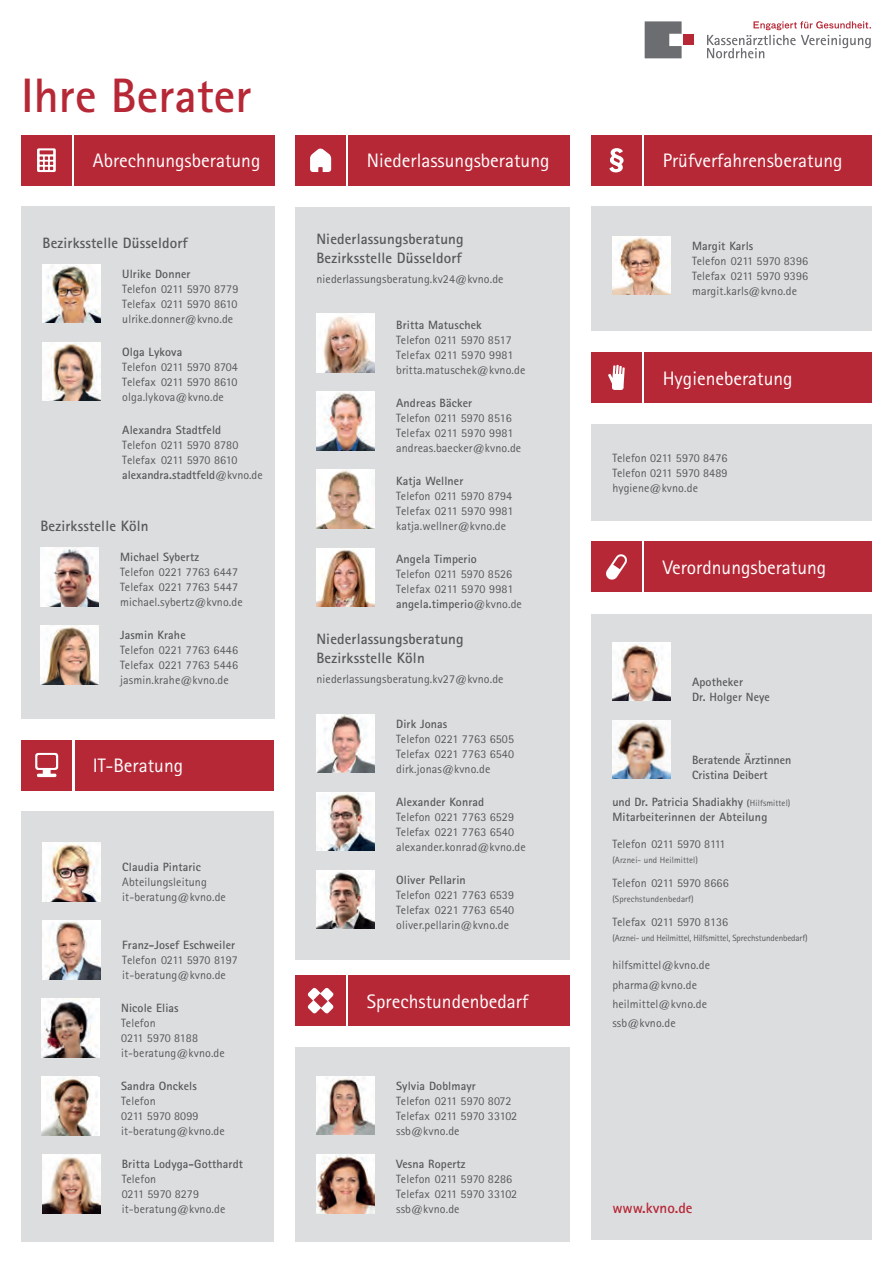
<style>
.page{position:relative;width:893px;height:1263px;background:#fff}
.page>*{position:absolute;margin:0;border:0;box-sizing:border-box;transform-origin:0 0}
.t1{font:700 48.45px "Rotis Sans Serif";color:#b72837}
.t2{font:19.5px "Rotis Sans Serif";color:#fff}
.t3{font:700 15px/19.5px "Rotis Sans Serif";letter-spacing:.01em;color:#57585a}
.t4{font:700 15px "Rotis Sans Serif";color:#b72837}
.t5{font:12px/15px "Rotis Sans Serif";letter-spacing:.01em;color:#57585a}
.t6{font:700 12px/15px "Rotis Sans Serif";letter-spacing:.01em;color:#57585a}
.t7{font:12px "Rotis Sans Serif";letter-spacing:-.01em;color:#57585a}
.t8{font:9px "Rotis Sans Serif";letter-spacing:-.01em;color:#57585a}
.t9{font:9px "Rotis Sans Serif";letter-spacing:.01em;color:#57585a}
.s1{font-weight:700}
.s2{font-size:9px}
.s3{font-weight:400;font-size:9px}
</style>
<div class="page">
<div style="left:591px;top:614px;width:281px;height:625px;background:#dcdddf"></div>
<div style="left:645px;top:541px;width:227px;height:51px;background:#b72837"></div>
<div style="left:591px;top:541px;width:51px;height:51px;background:#b72837"></div>
<svg style="left:606px;top:554px;width:21px;height:26px"></svg>
<img style="left:612px;top:720px;width:59px;height:59px">
<img style="left:612px;top:642px;width:59px;height:59px">
<svg style="left:645px;top:21px;width:37px;height:37px"></svg>
<div style="left:683px;top:35px;width:11px;height:10px;background:#b72837"></div>
<svg style="left:707px;top:21px;width:164px;height:37px"></svg>
<div style="left:75px;top:135px;width:200px;height:51px;background:#b72837"></div>
<div style="left:21px;top:135px;width:51px;height:51px;background:#b72837"></div>
<svg style="left:37px;top:148px;width:19px;height:24px"></svg>
<div style="left:349px;top:135px;width:221px;height:51px;background:#b72837"></div>
<div style="left:295px;top:135px;width:51px;height:51px;background:#b72837"></div>
<svg style="left:310px;top:148px;width:21px;height:24px"></svg>
<div style="left:21px;top:812px;width:252px;height:430px;background:#dcdddf"></div>
<div style="left:21px;top:207px;width:254px;height:512px;background:#dcdddf"></div>
<img style="left:43px;top:264px;width:58px;height:58px">
<img style="left:43px;top:342px;width:58px;height:58px">
<img style="left:40px;top:626px;width:59px;height:58px">
<img style="left:40px;top:548px;width:59px;height:58px">
<div style="left:75px;top:740px;width:198px;height:51px;background:#b72837"></div>
<div style="left:21px;top:740px;width:51px;height:51px;background:#b72837"></div>
<svg style="left:35px;top:753px;width:23px;height:24px"></svg>
<img style="left:43px;top:843px;width:58px;height:58px">
<img style="left:43px;top:921px;width:58px;height:58px">
<img style="left:41px;top:999px;width:59px;height:58px">
<div style="left:41px;top:1077px;width:59px;height:58px;background:#fff"></div>
<img style="left:41px;top:1077px;width:56px;height:58px">
<div style="left:295px;top:207px;width:275px;height:753px;background:#dcdddf"></div>
<img style="left:316px;top:792px;width:59px;height:59px">
<img style="left:316px;top:870px;width:59px;height:59px">
<img style="left:316px;top:714px;width:59px;height:59px">
<div style="left:295px;top:1047px;width:275px;height:195px;background:#dcdddf"></div>
<img style="left:316px;top:1076px;width:59px;height:59px">
<img style="left:316px;top:1155px;width:59px;height:58px">
<div style="left:349px;top:975px;width:221px;height:51px;background:#b72837"></div>
<div style="left:295px;top:975px;width:51px;height:51px;background:#b72837"></div>
<svg style="left:307px;top:987px;width:27px;height:27px"></svg>
<img style="left:42px;top:1155px;width:58px;height:58px">
<img style="left:316px;top:314px;width:59px;height:58px">
<img style="left:316px;top:392px;width:59px;height:58px">
<img style="left:316px;top:470px;width:59px;height:58px">
<img style="left:316px;top:548px;width:59px;height:59px">
<div style="left:591px;top:135px;width:51px;height:51px;background:#b72837"></div>
<svg style="left:609px;top:148px;width:15px;height:25px"></svg>
<div style="left:645px;top:135px;width:227px;height:51px;background:#b72837"></div>
<div style="left:591px;top:207px;width:281px;height:124px;background:#dcdddf"></div>
<div style="left:591px;top:424px;width:281px;height:96px;background:#dcdddf"></div>
<div style="left:645px;top:352px;width:227px;height:51px;background:#b72837"></div>
<div style="left:591px;top:352px;width:51px;height:51px;background:#b72837"></div>
<svg style="left:608px;top:365px;width:17px;height:25px"></svg>
<img style="left:612px;top:236px;width:59px;height:59px">
<h1 class="t1" style="left:21px;top:65px;width:232px">Ihre Berater</h1>
<h2 class="t2" style="left:93px;top:149px;width:169px">Abrechnungsberatung</h2>
<h2 class="t2" style="left:367px;top:149px;width:184px">Niederlassungsberatung</h2>
<p class="t3" style="left:43px;top:232px;width:147px">Bezirksstelle Düsseldorf</p>
<p class="t6" style="left:122px;top:266px;width:70px">Ulrike Donner</p>
<p class="t5" style="left:122px;top:281px;width:118px;text-align:justify">Telefon 0211 5970 8779<br>Telefax 0211 5970 8610 ulrike.donner@kvno.de</p>
<p class="t6" style="left:122px;top:344px;width:62px">Olga Lykova</p>
<p class="t5" style="left:122px;top:359px;width:117px;text-align:justify">Telefon 0211 5970 8704<br>Telefax 0211 5970 8610 olga.lykova@kvno.de</p>
<p class="t6" style="left:122px;top:422px;width:101px">Alexandra Stadtfeld</p>
<p class="t5" style="left:122px;top:437px;width:142px">Telefon 0211 5970 8780<br>Telefax 0211 5970 8610 <span class="s1">alexandra.stadtfeld</span>@kvno.de</p>
<p class="t3" style="left:40px;top:516px;width:110px">Bezirksstelle Köln</p>
<p class="t6" style="left:120px;top:549px;width:80px">Michael Sybertz</p>
<p class="t5" style="left:120px;top:565px;width:124px">Telefon 0221 7763 6447<br>Telefax 0221 7763 5447 michael.sybertz@kvno.de</p>
<p class="t6" style="left:120px;top:627px;width:67px">Jasmin Krahe</p>
<p class="t5" style="left:120px;top:643px;width:119px;text-align:justify">Telefon 0221 7763 6446<br>Telefax 0221 7763 5446 jasmin.krahe@kvno.de</p>
<h2 class="t2" style="left:93px;top:754px;width:92px">IT-Beratung</h2>
<p class="t6" style="left:122px;top:859px;width:80px">Claudia Pintaric</p>
<p class="t5" style="left:122px;top:874px;width:105px">Abteilungsleitung it-beratung@kvno.de</p>
<p class="t6" style="left:122px;top:937px;width:114px">Franz-Josef Eschweiler</p>
<p class="t5" style="left:122px;top:952px;width:117px">Telefon 0211 5970 8197 it-beratung@kvno.de</p>
<p class="t6" style="left:121px;top:1000px;width:59px">Nicole Elias</p>
<p class="t5" style="left:121px;top:1015px;width:105px">Telefon<br>0211 5970 8188 it-beratung@kvno.de</p>
<p class="t6" style="left:121px;top:1078px;width:77px">Sandra Onckels</p>
<p class="t5" style="left:121px;top:1093px;width:105px">Telefon<br>0211 5970 8099 it-beratung@kvno.de</p>
<p class="t6" style="left:122px;top:1156px;width:123px">Britta Lodyga-Gotthardt</p>
<p class="t5" style="left:122px;top:1171px;width:105px">Telefon<br>0211 5970 8279 it-beratung@kvno.de</p>
<p class="t3" style="left:316px;top:228px;width:149px">Niederlassungsberatung<br>Bezirksstelle Düsseldorf</p>
<p class="t5" style="left:316px;top:271px;width:189px">niederlassungsberatung.kv24@kvno.de</p>
<p class="t6" style="left:396px;top:317px;width:87px">Britta Matuschek</p>
<p class="t5" style="left:396px;top:332px;width:131px">Telefon 0211 5970 8517<br>Telefax 0211 5970 9981 britta.matuschek@kvno.de</p>
<p class="t6" style="left:396px;top:395px;width:77px">Andreas Bäcker</p>
<p class="t5" style="left:396px;top:410px;width:127px">Telefon 0211 5970 8516<br>Telefax 0211 5970 9981 andreas.baecker@kvno.de</p>
<p class="t6" style="left:396px;top:473px;width:69px">Katja Wellner</p>
<p class="t5" style="left:396px;top:488px;width:119px;text-align:justify">Telefon 0211 5970 8794<br>Telefax 0211 5970 9981 katja.wellner@kvno.de</p>
<p class="t6" style="left:396px;top:551px;width:82px">Angela Timperio</p>
<p class="t5" style="left:396px;top:566px;width:127px">Telefon 0211 5970 8526<br>Telefax 0211 5970 9981 <span class="s1">angela.timperio</span>@kvno.de</p>
<p class="t3" style="left:316px;top:629px;width:149px">Niederlassungsberatung<br>Bezirksstelle Köln</p>
<p class="t5" style="left:316px;top:671px;width:189px">niederlassungsberatung.kv27@kvno.de</p>
<p class="t6" style="left:396px;top:716px;width:53px">Dirk Jonas</p>
<p class="t5" style="left:396px;top:731px;width:119px;text-align:justify">Telefon 0221 7763 6505<br>Telefax 0221 7763 6540 dirk.jonas@kvno.de</p>
<p class="t6" style="left:396px;top:794px;width:90px">Alexander Konrad</p>
<p class="t5" style="left:396px;top:809px;width:131px">Telefon 0221 7763 6529<br>Telefax 0221 7763 6540 alexander.konrad@kvno.de</p>
<p class="t6" style="left:396px;top:872px;width:71px">Oliver Pellarin</p>
<p class="t5" style="left:396px;top:887px;width:120px;text-align:justify">Telefon 0221 7763 6539<br>Telefax 0221 7763 6540 oliver.pellarin@kvno.de</p>
<h2 class="t2" style="left:367px;top:989px;width:163px">Sprechstundenbedarf</h2>
<p class="t6" style="left:396px;top:1078px;width:81px">Sylvia Doblmayr</p>
<p class="t5" style="left:396px;top:1093px;width:123px">Telefon 0211 5970 8072<br>Telefax 0211 5970 33102 ssb@kvno.de</p>
<p class="t6" style="left:396px;top:1156px;width:71px">Vesna Ropertz</p>
<p class="t5" style="left:396px;top:1171px;width:123px">Telefon 0211 5970 8286<br>Telefax 0211 5970 33102 ssb@kvno.de</p>
<h2 class="t2" style="left:663px;top:149px;width:181px">Prüfverfahrensberatung</h2>
<p class="t6" style="left:692px;top:238px;width:63px">Margit Karls</p>
<p class="t5" style="left:692px;top:253px;width:118px;text-align:justify">Telefon 0211 5970 8396<br>Telefax 0211 5970 9396 margit.karls@kvno.de</p>
<h2 class="t2" style="left:663px;top:367px;width:131px">Hygieneberatung</h2>
<p class="t5" style="left:612px;top:451px;width:117px;text-align:justify">Telefon 0211 5970 8476<br>Telefon 0211 5970 8489 hygiene@kvno.de</p>
<h2 class="t2" style="left:663px;top:556px;width:165px">Verordnungsberatung</h2>
<p class="t6" style="left:692px;top:674px;width:79px">Apotheker<br>Dr. Holger Neye</p>
<p class="t6" style="left:692px;top:752px;width:101px">Beratende Ärztinnen<br>Cristina Deibert</p>
<p class="t6" style="left:612px;top:794px;width:180px">und Dr. Patricia Shadiakhy <span class="s2">(</span><span class="s3">Hilfsmittel)<br></span>Mitarbeiterinnen der Abteilung</p>
<p class="t7" style="left:612px;top:837px;width:115px">Telefon 0211 5970 8111</p>
<p class="t9" style="left:612px;top:855px;width:87px">(Arznei- und Heilmittel)</p>
<p class="t5" style="left:612px;top:875px;width:118px">Telefon 0211 5970 8666</p>
<p class="t9" style="left:612px;top:894px;width:83px">(Sprechstundenbedarf)</p>
<p class="t5" style="left:612px;top:914px;width:117px">Telefax 0211 5970 8136</p>
<p class="t8" style="left:612px;top:933px;width:197px">(Arznei- und Heilmittel, Hilfsmittel, Sprechstundenbedarf)</p>
<p class="t5" style="left:612px;top:955px;width:99px;line-height:19.2px">hilfsmittel@kvno.de pharma@kvno.de heilmittel@kvno.de ssb@kvno.de</p>
<p class="t4" style="left:612px;top:1198px;width:82px">www.kvno.de</p>
</div>
